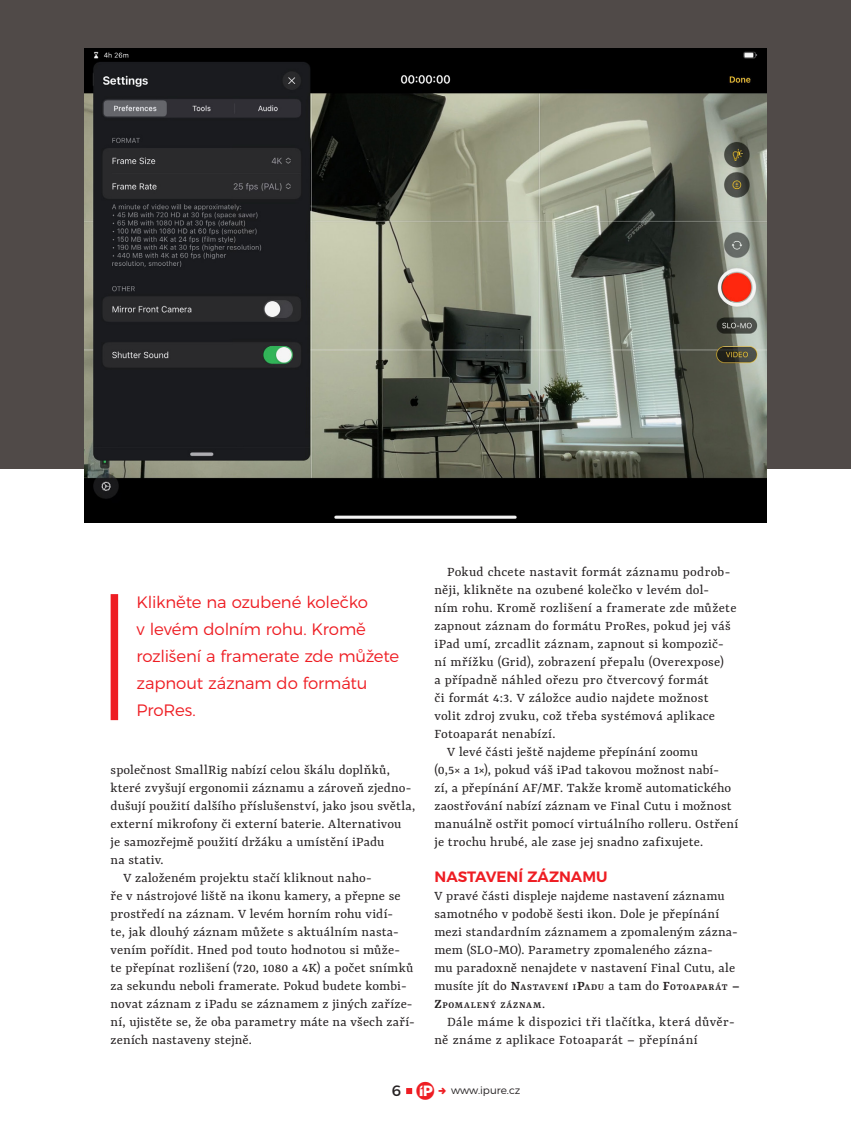
<style>
.page{position:relative;width:851px;height:1127px;background:#fff}
.page>*{position:absolute;margin:0;border:0;box-sizing:border-box;transform-origin:0 0}
.t1{font:300 16.5px/27px "Montserrat";letter-spacing:-.01em;color:#ee1d23}
.t2{font:600 15px "Montserrat";color:#ee1d23}
.t3{font:15px "Montserrat";color:#231f20}
.t4{font:14.4px/18px "Yrsa";letter-spacing:.01em;color:#231f20}
.t5{font:300 10.5px "Montserrat";color:#231f20}
.t6{font:600 10.05px/18px "Yrsa";letter-spacing:.075em;color:#231f20}
.s1{font-weight:400;font-size:14.4px}
.s2{font-size:14.4px}
.s3{font-family:"i Pure";font-size:25.5px;color:#ee1d23}
</style>
<div class="page">
<div style="left:0;top:0;width:850px;height:468px;background:#504a48"></div>
<hr style="left:850px;top:0;width:1px;height:468px;background:#504a48">
<img style="left:84px;top:48px;width:682px;height:474px">
<div style="left:111px;top:594px;width:7px;height:126px;background:#ee1d23"></div>
<svg style="left:406px;top:1088px;width:6px;height:6px"></svg>
<p class="t1" style="left:136px;top:588px;width:264px">Klikněte na ozubené kolečko<br>v levém dolním rohu. Kromě rozlišení a framerate zde můžete zapnout záznam do formátu<br>ProRes.</p>
<p class="t4" style="left:111px;top:761px;width:281px">společnost SmallRig nabízí celou škálu doplňků,</p>
<p class="t4" style="left:111px;top:779px;width:302px">které zvyšují ergonomii záznamu a zároveň zjedno-</p>
<p class="t4" style="left:111px;top:797px;width:306px">dušují použití dalšího příslušenství, jako jsou světla,</p>
<p class="t4" style="left:111px;top:815px;width:292px">externí mikrofony či externí baterie. Alternativou</p>
<p class="t4" style="left:111px;top:833px;width:275px">je samozřejmě použití držáku a umístění iPadu</p>
<p class="t4" style="left:111px;top:851px;width:55px">na stativ.</p>
<p class="t4" style="left:123px;top:869px;width:250px">V založeném projektu stačí kliknout naho-</p>
<p class="t4" style="left:111px;top:887px;width:291px">ře v nástrojové liště na ikonu kamery, a přepne se</p>
<p class="t4" style="left:111px;top:905px;width:284px">prostředí na záznam. V levém horním rohu vidí-</p>
<p class="t4" style="left:111px;top:923px;width:289px">te, jak dlouhý záznam můžete s aktuálním nasta-</p>
<p class="t4" style="left:111px;top:941px;width:291px">vením pořídit. Hned pod touto hodnotou si může-</p>
<p class="t4" style="left:111px;top:959px;width:304px">te přepínat rozlišení (720, 1080 a 4K) a počet snímků</p>
<p class="t4" style="left:111px;top:977px;width:297px">za sekundu neboli framerate. Pokud budete kombi-</p>
<p class="t4" style="left:111px;top:995px;width:303px">novat záznam z iPadu se záznamem z jiných zaříze-</p>
<p class="t4" style="left:111px;top:1013px;width:305px">ní, ujistěte se, že oba parametry máte na všech zaří-</p>
<p class="t4" style="left:111px;top:1031px;width:143px">zeních nastaveny stejně.</p>
<p class="t4" style="left:447px;top:563px;width:284px">Pokud chcete nastavit formát záznamu podrob-</p>
<p class="t4" style="left:434px;top:581px;width:276px">něji, klikněte na ozubené kolečko v levém dol-</p>
<p class="t4" style="left:434px;top:599px;width:303px">ním rohu. Kromě rozlišení a framerate zde můžete</p>
<p class="t4" style="left:434px;top:617px;width:297px">zapnout záznam do formátu ProRes, pokud jej váš</p>
<p class="t4" style="left:434px;top:635px;width:291px">iPad umí, zrcadlit záznam, zapnout si kompozič-</p>
<p class="t4" style="left:434px;top:653px;width:291px">ní mřížku (Grid), zobrazení přepalu (Overexpose)</p>
<p class="t4" style="left:434px;top:671px;width:276px">a případně náhled ořezu pro čtvercový formát</p>
<p class="t4" style="left:434px;top:689px;width:275px">či formát 4:3. V záložce audio najdete možnost</p>
<p class="t4" style="left:434px;top:707px;width:282px">volit zdroj zvuku, což třeba systémová aplikace</p>
<p class="t4" style="left:434px;top:725px;width:122px">Fotoaparát nenabízí.</p>
<p class="t4" style="left:447px;top:743px;width:252px">V levé části ještě najdeme přepínání zoomu</p>
<p class="t4" style="left:434px;top:761px;width:286px">(0,5× a 1×), pokud váš iPad takovou možnost nabí-</p>
<p class="t4" style="left:434px;top:779px;width:298px">zí, a přepínání AF/MF. Takže kromě automatického</p>
<p class="t4" style="left:434px;top:797px;width:298px">zaostřování nabízí záznam ve Final Cutu i možnost</p>
<p class="t4" style="left:434px;top:815px;width:305px">manuálně ostřit pomocí virtuálního rolleru. Ostření</p>
<p class="t4" style="left:434px;top:833px;width:270px">je trochu hrubé, ale zase jej snadno zafixujete.</p>
<p class="t2" style="left:434px;top:864px;width:174px">NASTAVENÍ ZÁZNAMU</p>
<p class="t4" style="left:434px;top:887px;width:305px">V pravé části displeje najdeme nastavení záznamu samotného v podobě šesti ikon. Dole je přepínání mezi standardním záznamem a zpomaleným zázna&shy;mem (SLO‑MO). Parametry zpomaleného zázna-<br>mu paradoxně nenajdete v nastavení Final Cutu, ale</p>
<p class="t6" style="left:434px;top:978px;width:307px"><span class="s1">musíte jít do</span> <span class="s2">N</span>astavení i<span class="s2">P</span>adu <span class="s1">a tam do</span> <span class="s2">F</span>otoaparát <span class="s2">–<br>Z</span>pomalený záznam<span class="s1">.</span></p>
<p class="t4" style="left:434px;top:1013px;width:301px;text-indent:13px">Dále máme k dispozici tři tlačítka, která důvěr&shy;ně známe z aplikace Fotoaparát – přepínání</p>
<p class="t3" style="left:392px;top:1079px;width:43px">6 <span class="s3">C</span></p>
<p class="t5" style="left:451px;top:1082px;width:71px">www.ipure.cz</p>
</div>
